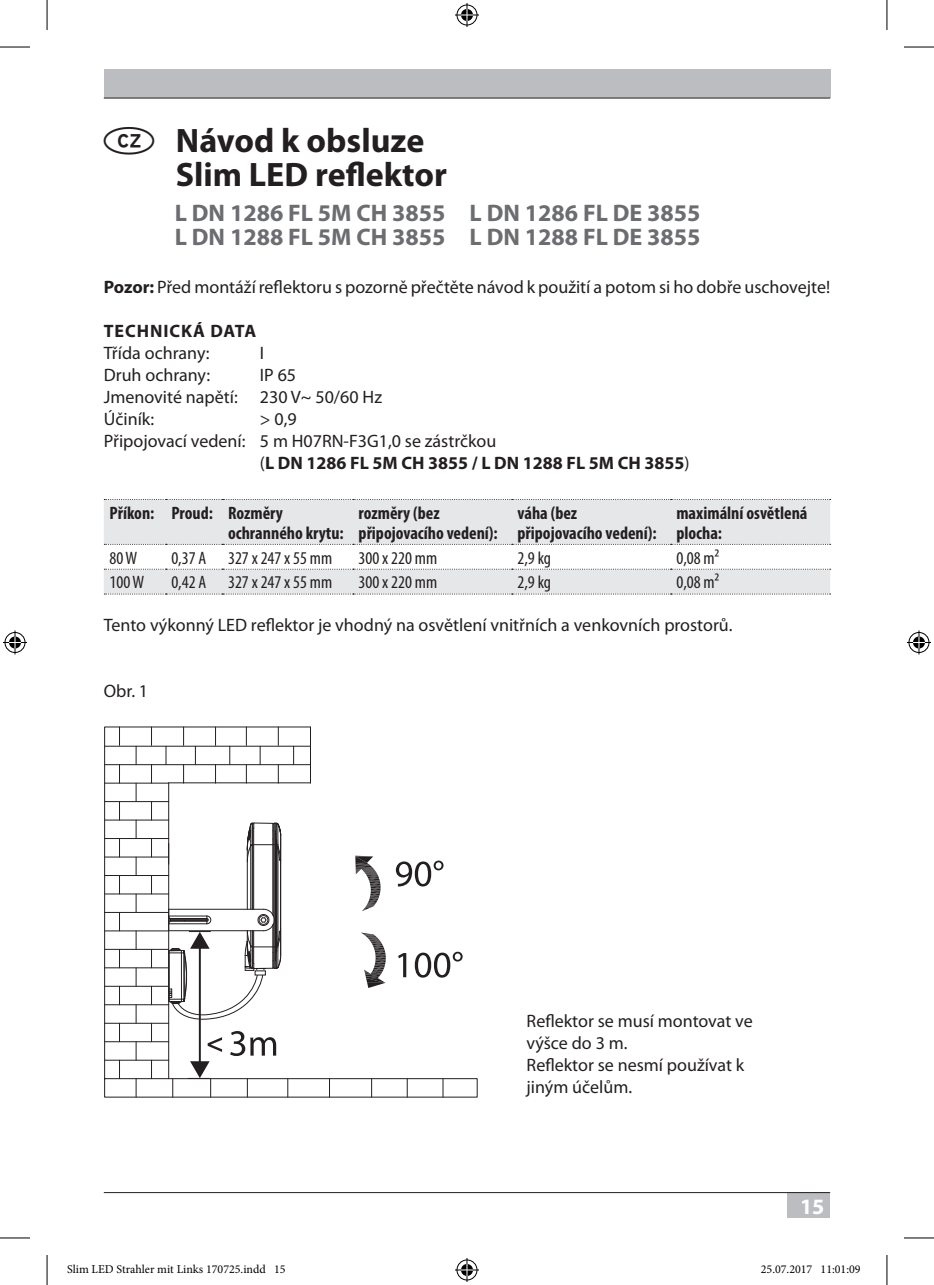
<style>
.page{position:relative;width:934px;height:1285px;background:#fff}
.page>*{position:absolute;margin:0;border:0;box-sizing:border-box;transform-origin:0 0}
.t1{font:700 34px/34px "Myriad Pro";color:#231f20}
.t2{font:700 24px/24px "Myriad Pro";color:#6c6d70}
.t3{font:700 22px "Myriad Pro";color:#fff}
.t4{font:18px/22px "Myriad Pro";color:#231f20}
.t5{font:700 condensed 18px/20px "Myriad Pro";color:#231f20}
.t6{font:condensed 18px "Myriad Pro";color:#231f20}
.t7{font:700 18px "Myriad Pro";color:#231f20}
.t8{font:700 18px "Myriad Pro";letter-spacing:.05em;color:#231f20}
.t9{font:12px "Minion Pro";color:#000}
.s1{font-family:"Country 2 Pi";font-weight:400;font-size:32px}
.s2{font-weight:700}
.s3{font-weight:400}
</style>
<div class="page">
<div style="left:787px;top:1192px;width:42px;height:26px;background:#bcbdc0"></div>
<div style="left:104px;top:70px;width:725px;height:28px;background:#bcbdc0"></div>
<hr style="left:104px;top:98px;width:725px;height:1px;background:#231f20">
<hr style="left:104px;top:1192px;width:725px;height:1px;background:#231f20">
<svg style="left:104px;top:500px;width:725px;height:93px;fill:#e6e7e9"></svg>
<svg style="left:104px;top:499px;width:726px;height:1px"></svg>
<svg style="left:104px;top:544px;width:726px;height:1px"></svg>
<svg style="left:104px;top:569px;width:726px;height:1px"></svg>
<svg style="left:104px;top:593px;width:726px;height:1px"></svg>
<svg style="left:104px;top:726px;width:373px;height:371px"></svg>
<hr style="left:105px;top:1059px;width:64px;height:1px;background:#231f20">
<hr style="left:105px;top:1041px;width:64px;height:1px;background:#231f20">
<hr style="left:105px;top:1023px;width:64px;height:1px;background:#231f20">
<hr style="left:105px;top:1004px;width:64px;height:1px;background:#231f20">
<hr style="left:105px;top:986px;width:64px;height:1px;background:#231f20">
<hr style="left:105px;top:967px;width:64px;height:1px;background:#231f20">
<hr style="left:105px;top:949px;width:64px;height:1px;background:#231f20">
<hr style="left:105px;top:930px;width:64px;height:1px;background:#231f20">
<hr style="left:105px;top:912px;width:64px;height:1px;background:#231f20">
<hr style="left:105px;top:893px;width:64px;height:1px;background:#231f20">
<hr style="left:105px;top:875px;width:64px;height:1px;background:#231f20">
<hr style="left:105px;top:856px;width:64px;height:1px;background:#231f20">
<hr style="left:105px;top:838px;width:64px;height:1px;background:#231f20">
<hr style="left:105px;top:819px;width:64px;height:1px;background:#231f20">
<hr style="left:105px;top:801px;width:64px;height:1px;background:#231f20">
<hr style="left:105px;top:783px;width:64px;height:1px;background:#231f20">
<hr style="left:105px;top:764px;width:205px;height:1px;background:#231f20">
<hr style="left:105px;top:746px;width:205px;height:1px;background:#231f20">
<svg style="left:442px;top:1078px;width:1px;height:19px"></svg>
<svg style="left:406px;top:1078px;width:1px;height:19px"></svg>
<svg style="left:371px;top:1078px;width:1px;height:19px"></svg>
<svg style="left:119px;top:1024px;width:1px;height:17px"></svg>
<svg style="left:119px;top:1060px;width:1px;height:18px"></svg>
<svg style="left:119px;top:987px;width:1px;height:17px"></svg>
<svg style="left:119px;top:950px;width:1px;height:17px"></svg>
<svg style="left:119px;top:913px;width:1px;height:17px"></svg>
<svg style="left:119px;top:876px;width:1px;height:17px"></svg>
<svg style="left:119px;top:839px;width:1px;height:17px"></svg>
<svg style="left:151px;top:802px;width:1px;height:17px"></svg>
<svg style="left:119px;top:802px;width:1px;height:17px"></svg>
<svg style="left:151px;top:764px;width:1px;height:19px"></svg>
<svg style="left:119px;top:764px;width:1px;height:19px"></svg>
<svg style="left:151px;top:727px;width:1px;height:18px"></svg>
<svg style="left:119px;top:727px;width:1px;height:18px"></svg>
<svg style="left:136px;top:820px;width:1px;height:16px"></svg>
<svg style="left:136px;top:783px;width:1px;height:18px"></svg>
<svg style="left:136px;top:746px;width:1px;height:18px"></svg>
<svg style="left:134px;top:836px;width:115px;height:358px"></svg>
<svg style="left:361px;top:932px;width:24px;height:56px"></svg>
<svg style="left:355px;top:855px;width:25px;height:56px"></svg>
<svg style="left:395px;top:860px;width:48px;height:26px"></svg>
<svg style="left:398px;top:953px;width:8px;height:24px"></svg>
<svg style="left:414px;top:951px;width:48px;height:26px"></svg>
<svg style="left:165px;top:726px;width:165px;height:371px"></svg>
<hr style="left:0;top:47px;width:30px;height:1px;background:#000">
<hr style="left:903px;top:47px;width:30px;height:1px;background:#000">
<hr style="left:0;top:1237px;width:30px;height:1px;background:#000">
<hr style="left:903px;top:1237px;width:30px;height:1px;background:#000">
<hr style="left:47px;top:0;width:1px;height:30px;background:#000">
<hr style="left:47px;top:1255px;width:1px;height:30px;background:#000">
<hr style="left:886px;top:0;width:1px;height:30px;background:#000">
<hr style="left:886px;top:1255px;width:1px;height:30px;background:#000">
<svg style="left:455px;top:3px;width:24px;height:24px"></svg>
<svg style="left:455px;top:1258px;width:24px;height:24px"></svg>
<svg style="left:3px;top:630px;width:24px;height:24px"></svg>
<svg style="left:907px;top:630px;width:23px;height:24px"></svg>
<h1 class="t1" style="left:176px;top:122px;width:272px;text-indent:-72px"><span class="s1">B</span> Návod k obsluze<br>Slim LED reflektor</h1>
<h2 class="t2" style="left:175px;top:200px;width:527px">L DN 1286 FL 5M CH 3855 L DN 1286 FL DE 3855<br>L DN 1288 FL 5M CH 3855 L DN 1288 FL DE 3855</h2>
<p class="t4" style="left:104px;top:276px;width:727px"><span class="s2">Pozor:</span> Před montáží reflektoru s pozorně přečtěte návod k použití a potom si ho dobře uschovejte!</p>
<p class="t8" style="left:104px;top:319px;width:154px">TECHNICKÁ DATA</p>
<p class="t4" style="left:104px;top:341px;width:107px">Třída ochrany:</p>
<p class="t4" style="left:260px;top:341px;width:6px">I</p>
<p class="t4" style="left:104px;top:363px;width:108px">Druh ochrany:</p>
<p class="t4" style="left:104px;top:363px;width:280px;text-indent:156px">IP 65<br>Jmenovité napětí: 230 V~ 50/60 Hz<br>Účiník:</p>
<p class="t4" style="left:260px;top:407px;width:38px">&gt; 0,9</p>
<p class="t4" style="left:104px;top:429px;width:394px">Připojovací vedení: 5 m H07RN-F3G1,0 se zástrčkou</p>
<p class="t7" style="left:260px;top:451px;width:431px"><span class="s3">(</span>L DN 1286 FL 5M CH 3855 / L DN 1288 FL 5M CH 3855<span class="s3">)</span></p>
<p class="t5" style="left:228px;top:502px;width:117px;text-indent:-118px">Příkon: Proud: Rozměry ochranného krytu:</p>
<p class="t5" style="left:358px;top:502px;width:141px">rozměry (bez připojovacího vedení):</p>
<p class="t5" style="left:517px;top:502px;width:141px">váha (bez připojovacího vedení):</p>
<p class="t5" style="left:676px;top:502px;width:133px">maximální osvětlená plocha:</p>
<p class="t6" style="left:109px;top:547px;width:29px">80 W</p>
<p class="t6" style="left:171px;top:547px;width:162px">0,37 A 327 x 247 x 55 mm</p>
<p class="t6" style="left:358px;top:547px;width:80px">300 x 220 mm</p>
<p class="t6" style="left:517px;top:547px;width:35px">2,9 kg</p>
<p class="t6" style="left:676px;top:547px;width:44px">0,08 m²</p>
<p class="t6" style="left:109px;top:571px;width:36px">100 W</p>
<p class="t6" style="left:171px;top:571px;width:162px">0,42 A 327 x 247 x 55 mm</p>
<p class="t6" style="left:358px;top:571px;width:80px">300 x 220 mm</p>
<p class="t6" style="left:517px;top:571px;width:35px">2,9 kg</p>
<p class="t6" style="left:676px;top:571px;width:44px">0,08 m²</p>
<p class="t4" style="left:104px;top:613px;width:630px">Tento výkonný LED reflektor je vhodný na osvětlení vnitřních a venkovních prostorů.</p>
<p class="t4" style="left:104px;top:679px;width:46px">Obr. 1</p>
<p class="t4" style="left:526px;top:1010px;width:228px">Reflektor se musí montovat ve výšce do 3 m.<br>Reflektor se nesmí používat k jiným účelům.</p>
<p class="t3" style="left:799px;top:1191px;width:26px">15</p>
<p class="t9" style="left:67px;top:1261px;width:220px">Slim LED Strahler mit Links 170725.indd 15</p>
<p class="t9" style="left:760px;top:1261px;width:101px">25.07.2017 11:01:09</p>
</div>
